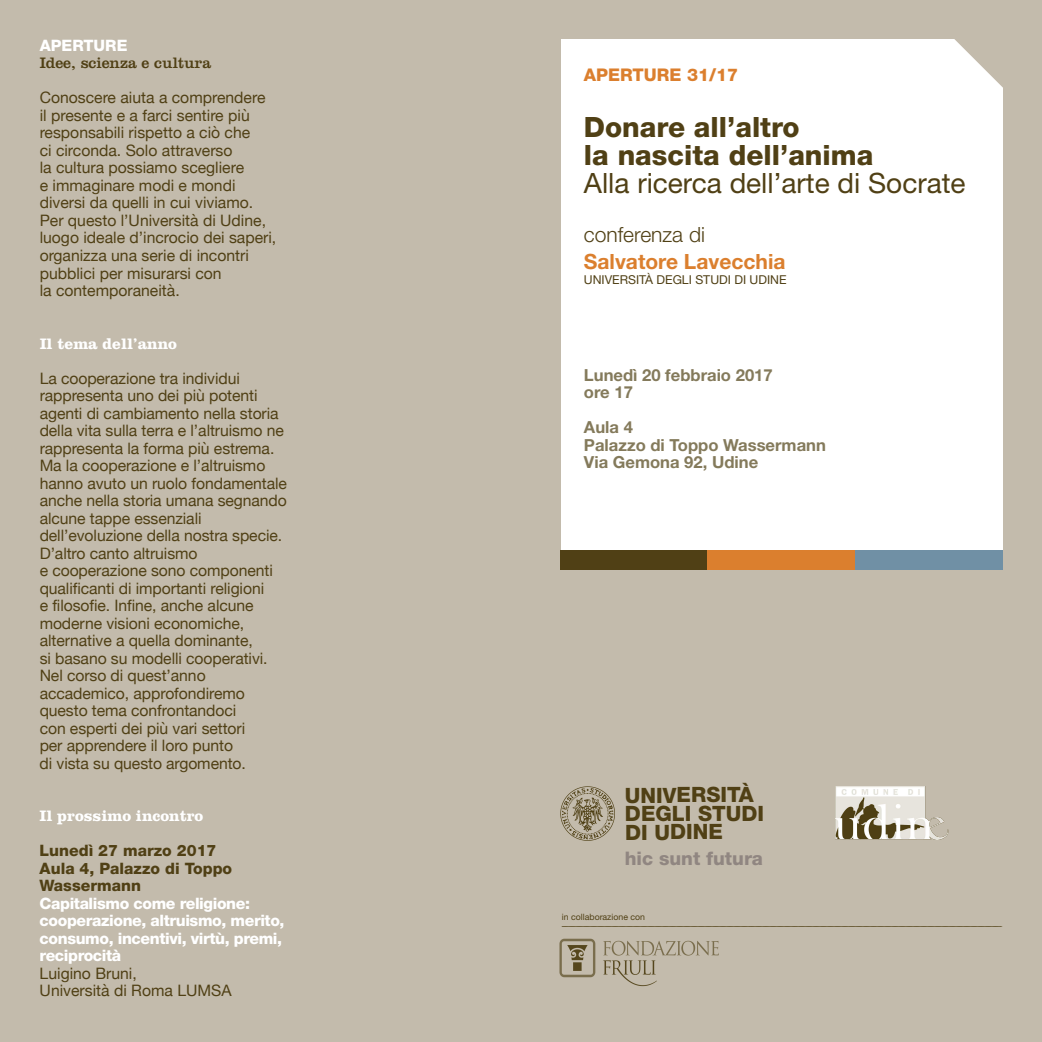
<style>
.page{position:relative;width:1042px;height:1042px;background:#c3bbac}
.page>*{position:absolute;margin:0;border:0;box-sizing:border-box;transform-origin:0 0}
.t1{font:800 28px/28px "Helvetica Neue LT Std";color:#504015}
.t2{font:28px "Helvetica Neue LT Std";color:#504015}
.t3{font:800 21.18px/18.6px "Helvetica Neue LT Std";color:#504015}
.t4{font:700 21px "Helvetica Neue LT Std";color:#db7f2e}
.t5{font:300 21px "Helvetica Neue LT Std";color:#504015}
.t6{font:800 18.72px "Helvetica Neue LT Std";color:#908681}
.t7{font:800 17.5px "Helvetica Neue LT Std";color:#db7f2e}
.t8{font:700 16.62px/17.5px "Helvetica Neue LT Std";color:#847a5b}
.t9{font:15.75px/17.5px "Helvetica Neue";letter-spacing:-.005em;color:#504015}
.t10{font:800 15.75px/17.5px "Helvetica Neue LT Std";letter-spacing:-.025em;color:#fff}
.t11{font:800 15.75px/17.5px "Helvetica Neue LT Std";color:#504015}
.t12{font:700 15.75px "Clarendon";color:#fff}
.t13{font:15.75px "Clarendon LT Std";color:#504015}
.t14{font:800 15.75px "Helvetica Neue LT Std";color:#fff}
.t15{font:12.25px "Helvetica Neue LT Std";color:#504015}
.t16{font:8.75px "Helvetica Neue LT Std";color:#504015}
</style>
<div class="page">
<img style="left:559px;top:938px;width:160px;height:49px">
<div style="left:561px;top:40px;width:441px;height:520px;background:#fff"></div>
<svg style="left:951px;top:39px;width:52px;height:53px"></svg>
<div style="left:623px;top:550px;width:361px;height:20px;background:#db7f2e"></div>
<div style="left:854px;top:550px;width:148px;height:20px;background:#7090a5"></div>
<div style="left:560px;top:550px;width:147px;height:20px;background:#504015"></div>
<img style="left:836px;top:786px;width:113px;height:53px">
<img style="left:561px;top:786px;width:53px;height:54px">
<svg style="left:561px;top:926px;width:442px;height:1px"></svg>
<p class="t14" style="left:40px;top:40px;width:89px">APERTURE</p>
<p class="t13" style="left:40px;top:58px;width:173px">Idee, scienza e cultura</p>
<p class="t9" style="left:40px;top:89px;width:238px">Conoscere aiuta a comprendere il presente e a farci sentire più responsabili rispetto a ciò che<br>ci circonda. Solo attraverso<br>la cultura possiamo scegliere<br>e immaginare modi e mondi diversi da quelli in cui viviamo.<br>Per questo l’Università di Udine, luogo ideale d’incrocio dei saperi, organizza una serie di incontri pubblici per misurarsi con<br>la contemporaneità.</p>
<p class="t12" style="left:40px;top:338px;width:139px">Il tema dell’anno</p>
<p class="t9" style="left:40px;top:369px;width:249px">La cooperazione tra individui rappresenta uno dei più potenti agenti di cambiamento nella storia della vita sulla terra e l’altruismo ne rappresenta la forma più estrema.<br>Ma la cooperazione e l’altruismo hanno avuto un ruolo fondamentale anche nella storia umana segnando alcune tappe essenziali dell’evoluzione della nostra specie.<br>D’altro canto altruismo<br>e cooperazione sono componenti qualificanti di importanti religioni<br>e filosofie. Infine, anche alcune moderne visioni economiche, alternative a quella dominante,<br>si basano su modelli cooperativi.<br>Nel corso di quest’anno accademico, approfondiremo questo tema confrontandoci<br>con esperti dei più vari settori<br>per apprendere il loro punto<br>di vista su questo argomento.</p>
<p class="t12" style="left:40px;top:810px;width:165px">Il prossimo incontro</p>
<p class="t11" style="left:40px;top:843px;width:194px">Lunedì 27 marzo 2017<br>Aula 4, Palazzo di Toppo<br>Wassermann</p>
<p class="t10" style="left:40px;top:895px;width:246px">Capitalismo come religione: cooperazione, altruismo, merito, consumo, incentivi, virtù, premi, reciprocità</p>
<p class="t9" style="left:40px;top:964px;width:193px">Luigino Bruni,<br>Università di Roma LUMSA</p>
<p class="t7" style="left:584px;top:69px;width:156px">APERTURE 31/17</p>
<h1 class="t1" style="left:584px;top:116px;width:291px">Donare all’altro<br>la nascita dell’anima</h1>
<h1 class="t2" style="left:584px;top:173px;width:383px">Alla ricerca dell’arte di Socrate</h1>
<h3 class="t5" style="left:584px;top:227px;width:123px">conferenza di</h3>
<h3 class="t4" style="left:584px;top:254px;width:203px">Salvatore Lavecchia</h3>
<p class="t15" style="left:584px;top:276px;width:204px">UNIVERSITÀ DEGLI STUDI DI UDINE</p>
<p class="t8" style="left:584px;top:367px;width:190px">Lunedì 20 febbraio 2017 ore 17</p>
<p class="t8" style="left:584px;top:420px;width:243px">Aula 4<br>Palazzo di Toppo Wassermann<br>Via Gemona 92, Udine</p>
<h2 class="t3" style="left:625px;top:787px;width:141px">UNIVERSITÀ<br>DEGLI STUDI<br>DI UDINE</h2>
<p class="t6" style="left:625px;top:852px;width:140px">hic sunt futura</p>
<p class="t16" style="left:562px;top:914px;width:85px">in collaborazione con</p>
</div>
